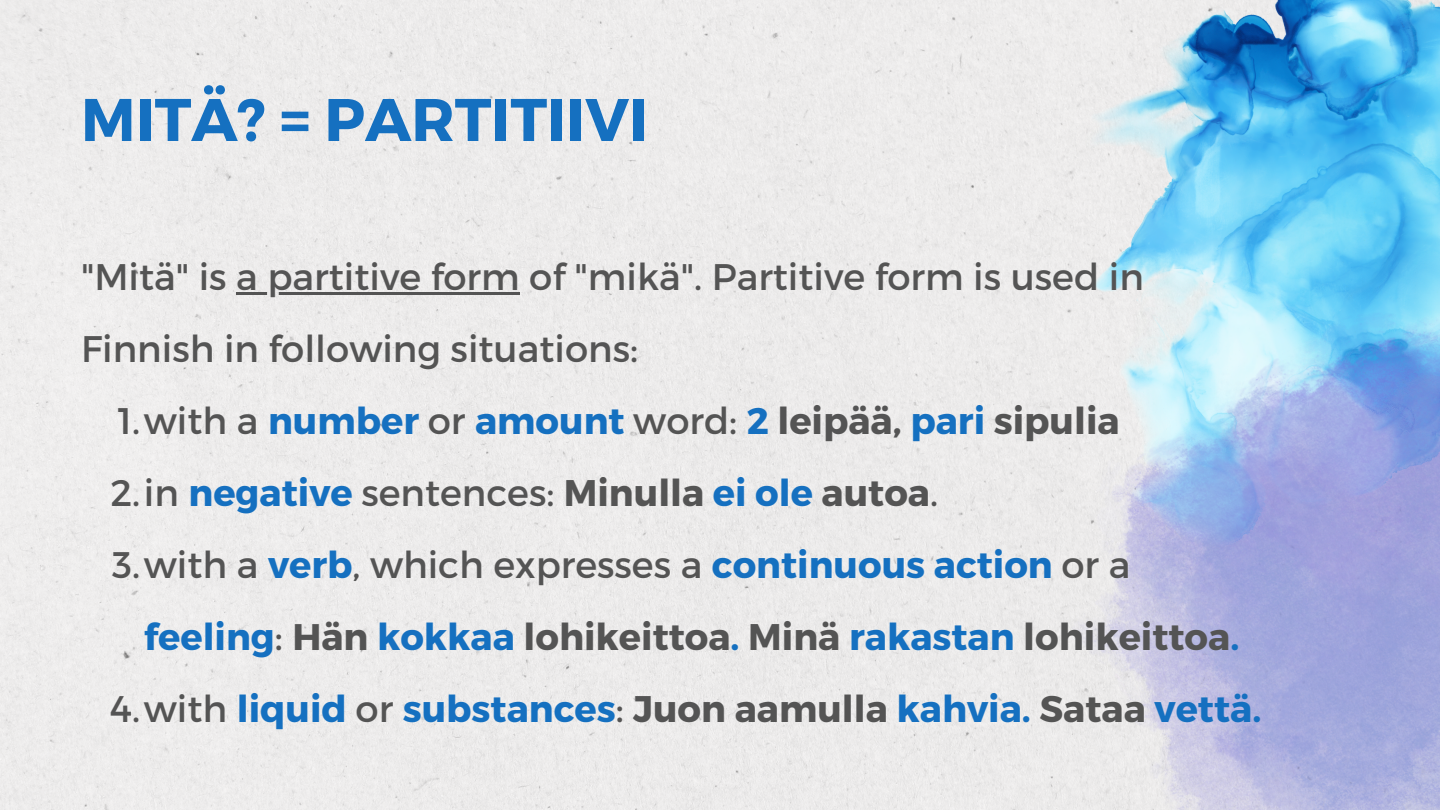
<style>
.page{position:relative;width:1440px;height:810px;background:#fff}
.page>*{position:absolute;margin:0;border:0;box-sizing:border-box;transform-origin:0 0}
.t1{font:700 60px "Montserrat";color:#1570c0}
.t2{font:700 37px/72px "Montserrat";color:#1570c0}
.t3{font:37px "Montserrat";color:#545454}
.s1{font-weight:400;color:#545454}
.s2{color:#545454}
.s3{font-weight:700;color:#1570c0}
.s4{font-weight:700}
</style>
<div class="page">
<div style="left:0;top:0;width:1071px;height:810px;background:#edebeb"></div>
<img style="left:1071px;top:0;width:369px;height:307px">
<img style="left:1071px;top:307px;width:369px;height:503px">
<hr style="left:236px;top:292px;width:284px;height:3px;background:#545454">
<p class="t1" style="left:81px;top:81px;width:569px">MITÄ? = PARTITIIVI</p>
<h1 class="t3" style="left:81px;top:253px;width:1064px">"Mitä" is a partitive form of "mikä". Partitive form is used in</h1>
<p class="t3" style="left:81px;top:325px;width:558px">Finnish in following situations:</p>
<p class="t2" style="left:118px;top:383px;width:1003px"><span class="s1">1.with a</span> number <span class="s1">or</span> amount <span class="s1">word:</span> 2 <span class="s2">leipää,</span> pari <span class="s2">sipulia</span></p>
<p class="t3" style="left:110px;top:469px;width:829px">2.in <span class="s3">negative</span> sentences: <span class="s4">Minulla</span> <span class="s3">ei ole</span> <span class="s4">autoa</span>.</p>
<p class="t2" style="left:144px;top:527px;width:1097px;text-indent:-32px"><span class="s1">3.with a</span> verb<span class="s1">, which expresses a</span> continuous action <span class="s1">or a </span>feeling<span class="s1">:</span> <span class="s2">Hän</span> kokkaa <span class="s2">lohikeittoa</span>. <span class="s2">Minä</span> rakastan <span class="s2">lohikeittoa</span>.</p>
<p class="t2" style="left:110px;top:671px;width:1153px"><span class="s1">4.with</span> liquid <span class="s1">or</span> substances<span class="s1">:</span> <span class="s2">Juon aamulla</span> kahvia. <span class="s2">Sataa</span> vettä.</p>
</div>
